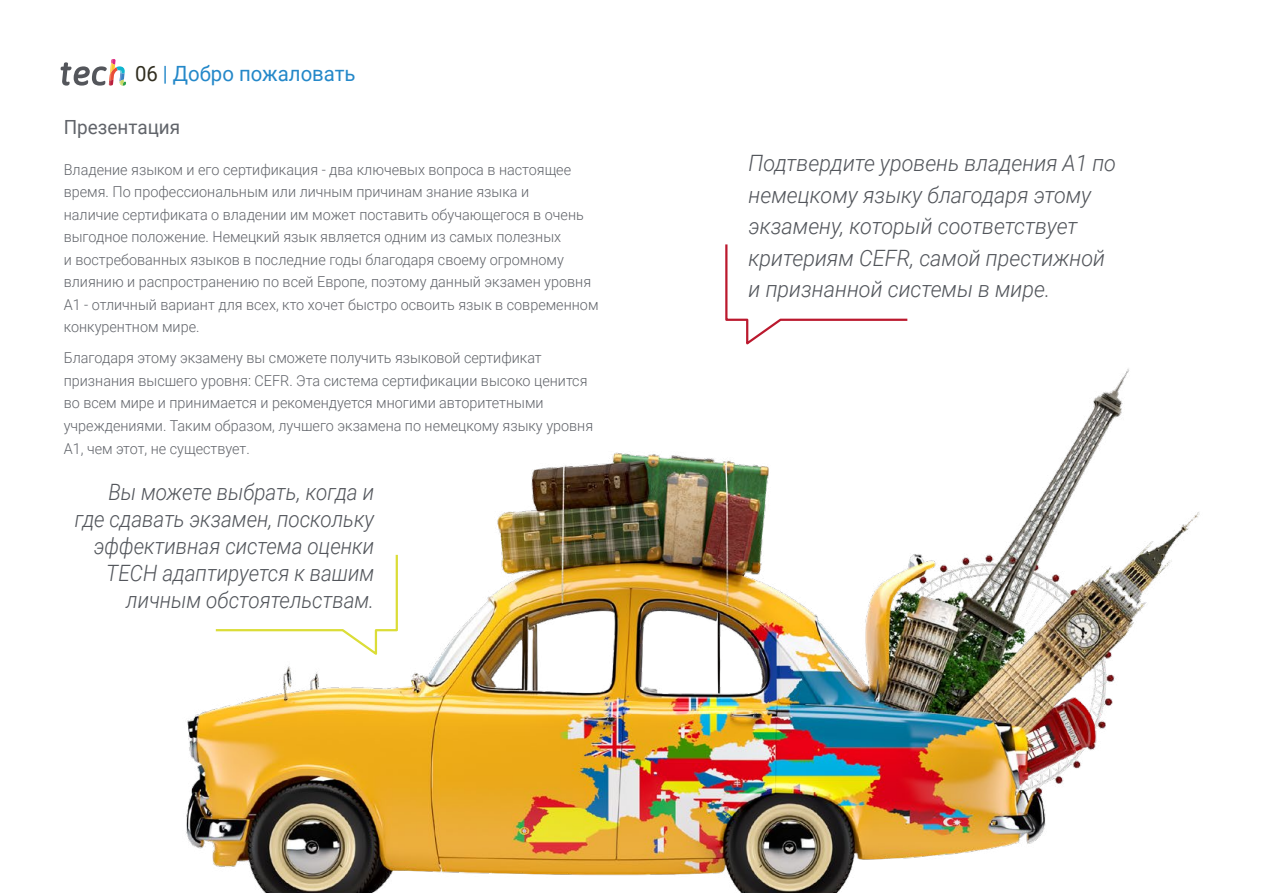
<style>
.page{position:relative;width:1263px;height:893px;background:#fff}
.page>*{position:absolute;margin:0;border:0;box-sizing:border-box;transform-origin:0 0}
.t1{font:italic 300 22.5px/31.5px "Roboto";color:#52555b;scale:.96 1}
.t2{font:italic 300 22.5px/27px "Roboto";color:#52555b;text-align:right;scale:.92 1}
.t3{font:21px "Roboto";color:#2488c9}
.t4{font:19.5px "Roboto";color:#61646a}
.t5{font:300 15px/22.5px "Roboto";color:#61646a;scale:.96 1}
.s1{color:#312e20}
</style>
<div class="page">
<img style="left:186px;top:368px;width:1014px;height:525px">
<svg style="left:214px;top:553px;width:185px;height:105px"></svg>
<svg style="left:725px;top:244px;width:183px;height:101px"></svg>
<svg style="left:61px;top:59px;width:65px;height:27px"></svg>
<h2 class="t3" style="left:135px;top:59px;width:222px"><span class="s1">06</span> | Добро пожаловать</h2>
<h3 class="t4" style="left:64px;top:113px;width:118px">Презентация</h3>
<p class="t5" style="left:64px;top:158px;width:558px">Владение языком и его сертификация - два ключевых вопроса в настоящее время. По профессиональным или личным причинам знание языка и<br>наличие сертификата о владении им может поставить обучающегося в очень выгодное положение. Немецкий язык является одним из самых полезных<br>и востребованных языков в последние годы благодаря своему огромному влиянию и распространению по всей Европе, поэтому данный экзамен уровня А1 - отличный вариант для всех, кто хочет быстро освоить язык в современном конкурентном мире.</p>
<p class="t5" style="left:64px;top:346px;width:553px">Благодаря этому экзамену вы сможете получить языковой сертификат признания высшего уровня: CEFR. Эта система сертификации высоко ценится во всем мире и принимается и рекомендуется многими авторитетными учреждениями. Таким образом, лучшего экзамена по немецкому языку уровня A1, чем этот, не существует.</p>
<h1 class="t2" style="left:75px;top:477px;width:327px">Вы можете выбрать, когда и где сдавать экзамен, поскольку эффективная система оценки<br>TECH адаптируется к вашим личным обстоятельствам.</h1>
<h1 class="t1" style="left:749px;top:147px;width:384px">Подтвердите уровень владения A1 по немецкому языку благодаря этому экзамену, который соответствует критериям CEFR, самой престижной и признанной системы в мире.</h1>
</div>
